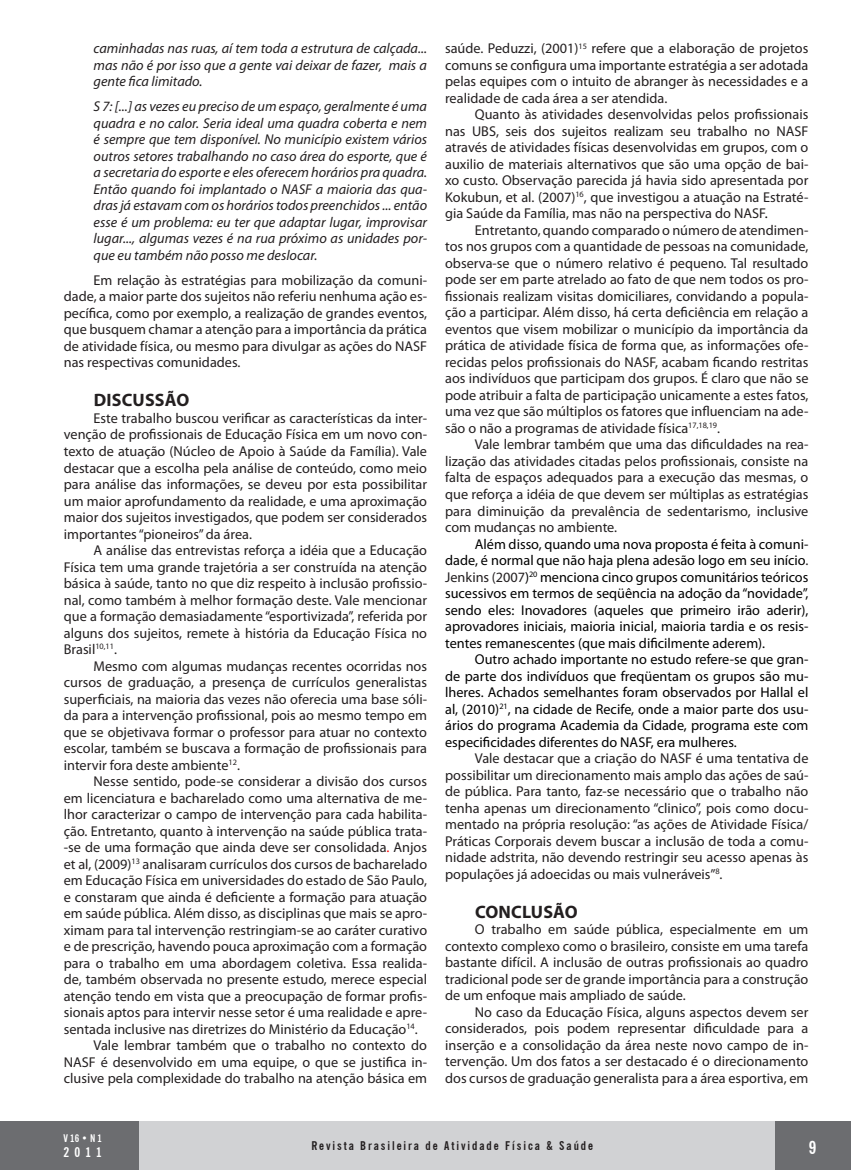
<style>
.page{position:relative;width:851px;height:1170px;background:#fff}
.page>*{position:absolute;margin:0;border:0;box-sizing:border-box;transform-origin:0 0}
.SUBTITULOS{font:700 18px "Myriad Pro";letter-spacing:.01em;color:#231f20}
.t1{font:700 condensed 18px "News Gothic BT";color:#fff}
.TEXTO{font:14.25px/16.5px "Myriad Pro";color:#231f20;text-align:justify}
.TEXTO-2{font:14.25px/16.5px "Myriad Pro";color:#000;text-align:justify}
.RECUADO{font:italic 14.25px/16.5px "Myriad Pro";color:#231f20;text-align:justify}
.t2{font:700 condensed 13.5px "News Gothic BT";color:#fff}
.t3{font:700 condensed 12px "News Gothic BT";letter-spacing:.16em;color:#231f20}
.t4{font:700 condensed 10.5px "News Gothic BT";color:#fff}
.s1{color:#f00}
.s2{color:#000}
.s3{color:#231f20}
</style>
<div class="page">
<div style="left:746px;top:1121px;width:104px;height:48px;background:#6c6d70"></div>
<div style="left:1px;top:1121px;width:139px;height:48px;background:#6c6d70"></div>
<div style="left:139px;top:1121px;width:636px;height:48px;background:#d1d2d4"></div>
<p class="RECUADO" style="left:94px;top:40px;width:335px">caminhadas nas ruas, aí tem toda a estrutura de calçada... mas não é por isso que a gente vai deixar de fazer, mais a gente fica limitado.</p>
<p class="RECUADO" style="left:94px;top:98px;width:335px">S 7: [...] as vezes eu preciso de um espaço, geralmente é uma quadra e no calor. Seria ideal uma quadra coberta e nem é sempre que tem disponível. No município existem vários outros setores trabalhando no caso área do esporte, que é a secretaria do esporte e eles oferecem horários pra quadra.<br>Então quando foi implantado o NASF a maioria das qua&shy;dras já estavam com os horários todos preenchidos ... então esse é um problema: eu ter que adaptar lugar, improvisar lugar..., algumas vezes é na rua próximo as unidades por&shy;que eu também não posso me deslocar.</p>
<p class="TEXTO" style="left:64px;top:271px;width:365px;text-indent:30px">Em relação às estratégias para mobilização da comuni&shy;dade, a maior parte dos sujeitos não referiu nenhuma ação es&shy;pecífica, como por exemplo, a realização de grandes eventos, que busquem chamar a atenção para a importância da prática de atividade física, ou mesmo para divulgar as ações do NASF nas respectivas comunidades.</p>
<p class="SUBTITULOS" style="left:94px;top:388px;width:97px">DISCUSSÃO</p>
<p class="TEXTO" style="left:64px;top:409px;width:365px;text-indent:30px">Este trabalho buscou verificar as características da inter&shy;venção de profissionais de Educação Física em um novo con&shy;texto de atuação (Núcleo de Apoio à Saúde da Família). Vale destacar que a escolha pela análise de conteúdo, como meio para análise das informações, se deveu por esta possibilitar um maior aprofundamento da realidade, e uma aproximação maior dos sujeitos investigados, que podem ser considerados importantes “pioneiros” da área.</p>
<p class="TEXTO" style="left:64px;top:541px;width:365px;text-indent:30px">A análise das entrevistas reforça a idéia que a Educação Física tem uma grande trajetória a ser construída na atenção básica à saúde, tanto no que diz respeito à inclusão profissio&shy;nal, como também à melhor formação deste. Vale mencionar que a formação demasiadamente “esportivizada”, referida por alguns dos sujeitos, remete à história da Educação Física no Brasil<sup>10,11</sup>.</p>
<p class="TEXTO" style="left:64px;top:657px;width:365px;text-indent:30px">Mesmo com algumas mudanças recentes ocorridas nos cursos de graduação, a presença de currículos generalistas superficiais, na maioria das vezes não oferecia uma base sóli&shy;da para a intervenção profissional, pois ao mesmo tempo em que se objetivava formar o professor para atuar no contexto escolar, também se buscava a formação de profissionais para intervir fora deste ambiente<sup>12</sup>.</p>
<p class="TEXTO" style="left:64px;top:772px;width:365px;text-indent:30px">Nesse sentido, pode-se considerar a divisão dos cursos em licenciatura e bacharelado como uma alternativa de me&shy;lhor caracterizar o campo de intervenção para cada habilita&shy;ção. Entretanto, quanto à intervenção na saúde pública trata--se de uma formação que ainda deve ser consolidada<span class="s1">.</span> Anjos et al, (2009)<sup>13</sup> analisaram currículos dos cursos de bacharelado em Educação Física em universidades do estado de São Paulo, e constaram que ainda é deficiente a formação para atuação em saúde pública. Além disso, as disciplinas que mais se apro&shy;ximam para tal intervenção restringiam-se ao caráter curativo e de prescrição, havendo pouca aproximação com a formação para o trabalho em uma abordagem coletiva. Essa realida&shy;de, também observada no presente estudo, merece especial atenção tendo em vista que a preocupação de formar profis&shy;sionais aptos para intervir nesse setor é uma realidade e apre&shy;sentada inclusive nas diretrizes do Ministério da Educação<sup>14</sup>.</p>
<p class="TEXTO" style="left:64px;top:1036px;width:365px;text-indent:30px">Vale lembrar também que o trabalho no contexto do NASF é desenvolvido em uma equipe, o que se justifica in&shy;clusive pela complexidade do trabalho na atenção básica em</p>
<p class="TEXTO" style="left:445px;top:40px;width:365px">saúde. Peduzzi, (2001)<sup>15</sup> refere que a elaboração de projetos comuns se configura uma importante estratégia a ser adotada pelas equipes com o intuito de abranger às necessidades e a realidade de cada área a ser atendida.</p>
<p class="TEXTO" style="left:445px;top:106px;width:365px;text-indent:30px">Quanto às atividades desenvolvidas pelos profissionais nas UBS, seis dos sujeitos realizam seu trabalho no NASF através de atividades físicas desenvolvidas em grupos, com o auxilio de materiais alternativos que são uma opção de bai&shy;xo custo. Observação parecida já havia sido apresentada por Kokubun, et al. (2007)<sup>16</sup>, que investigou a atuação na Estraté&shy;gia Saúde da Família, mas não na perspectiva do NASF<span class="s2">.</span></p>
<p class="TEXTO" style="left:445px;top:221px;width:365px;text-indent:30px">Entretanto, quando comparado o número de atendimen&shy;tos nos grupos com a quantidade de pessoas na comunidade, observa-se que o número relativo é pequeno. Tal resultado pode ser em parte atrelado ao fato de que nem todos os pro&shy;fissionais realizam visitas domiciliares, convidando a popula&shy;ção a participar. Além disso, há certa deficiência em relação a eventos que visem mobilizar o município da importância da prática de atividade física de forma que, as informações ofe&shy;recidas pelos profissionais do NASF, acabam ficando restritas aos indivíduos que participam dos grupos. É claro que não se pode atribuir a falta de participação unicamente a estes fatos, uma vez que são múltiplos os fatores que influenciam na ade&shy;são o não a programas de atividade física<sup>17,18,19</sup>.</p>
<p class="TEXTO" style="left:445px;top:436px;width:365px;text-indent:30px">Vale lembrar também que uma das dificuldades na rea&shy;lização das atividades citadas pelos profissionais, consiste na falta de espaços adequados para a execução das mesmas, o que reforça a idéia de que devem ser múltiplas as estratégias para diminuição da prevalência de sedentarismo, inclusive com mudanças no ambiente.</p>
<p class="TEXTO-2" style="left:445px;top:535px;width:365px;text-indent:30px">Além disso, quando uma nova proposta é feita à comuni&shy;dade, é normal que não haja plena adesão logo em seu início<span class="s3">.<br>Jenkins (2007</span>)<sup>20</sup> menciona cinco grupos comunitários teóricos sucessivos em termos de seqüência na adoção da “novidade”, sendo eles: Inovadores (aqueles que primeiro irão aderir), aprovadores iniciais, maioria inicial, maioria tardia e os resis&shy;tentes remanescentes (que mais dificilmente aderem).</p>
<p class="TEXTO-2" style="left:445px;top:650px;width:365px;text-indent:30px">Outro achado importante no estudo refere-se que gran&shy;de parte dos indivíduos que freqüentam os grupos são mu&shy;lheres. Achados semelhantes foram observados por Hallal el al, (2010)<sup>21</sup>, na cidade de Recife, onde a maior parte dos usu&shy;ários do programa Academia da Cidade, programa este com especificidades diferentes do NASF, era mulheres.</p>
<p class="TEXTO" style="left:445px;top:749px;width:365px;text-indent:30px">Vale destacar que a criação do NASF é uma tentativa de possibilitar um direcionamento mais amplo das ações de saú&shy;de pública. Para tanto, faz-se necessário que o trabalho não tenha apenas um direcionamento “clinico”, pois como docu&shy;mentado na própria resolução: “as ações de Atividade Física/ Práticas Corporais devem buscar a inclusão de toda a comu&shy;nidade adstrita, não devendo restringir seu acesso apenas às populações já adoecidas ou mais vulneráveis”<sup>8</sup>.</p>
<p class="SUBTITULOS" style="left:475px;top:899px;width:104px">CONCLUSÃO</p>
<p class="TEXTO" style="left:445px;top:920px;width:365px;text-indent:30px">O trabalho em saúde pública, especialmente em um contexto complexo como o brasileiro, consiste em uma tarefa bastante difícil. A inclusão de outras profissionais ao quadro tradicional pode ser de grande importância para a construção de um enfoque mais ampliado de saúde.</p>
<p class="TEXTO" style="left:445px;top:1003px;width:365px;text-indent:30px">No caso da Educação Física, alguns aspectos devem ser considerados, pois podem representar dificuldade para a inserção e a consolidação da área neste novo campo de in&shy;tervenção. Um dos fatos a ser destacado é o direcionamento dos cursos de graduação generalista para a área esportiva, em</p>
<p class="t4" style="left:63px;top:1131px;width:40px">V 16 • N 1</p>
<p class="t2" style="left:63px;top:1143px;width:40px">2011</p>
<p class="t3" style="left:311px;top:1138px;width:283px">Revista Brasileira de Atividade Física &amp; Saúde</p>
<p class="t1" style="left:808px;top:1136px;width:9px">9</p>
</div>
